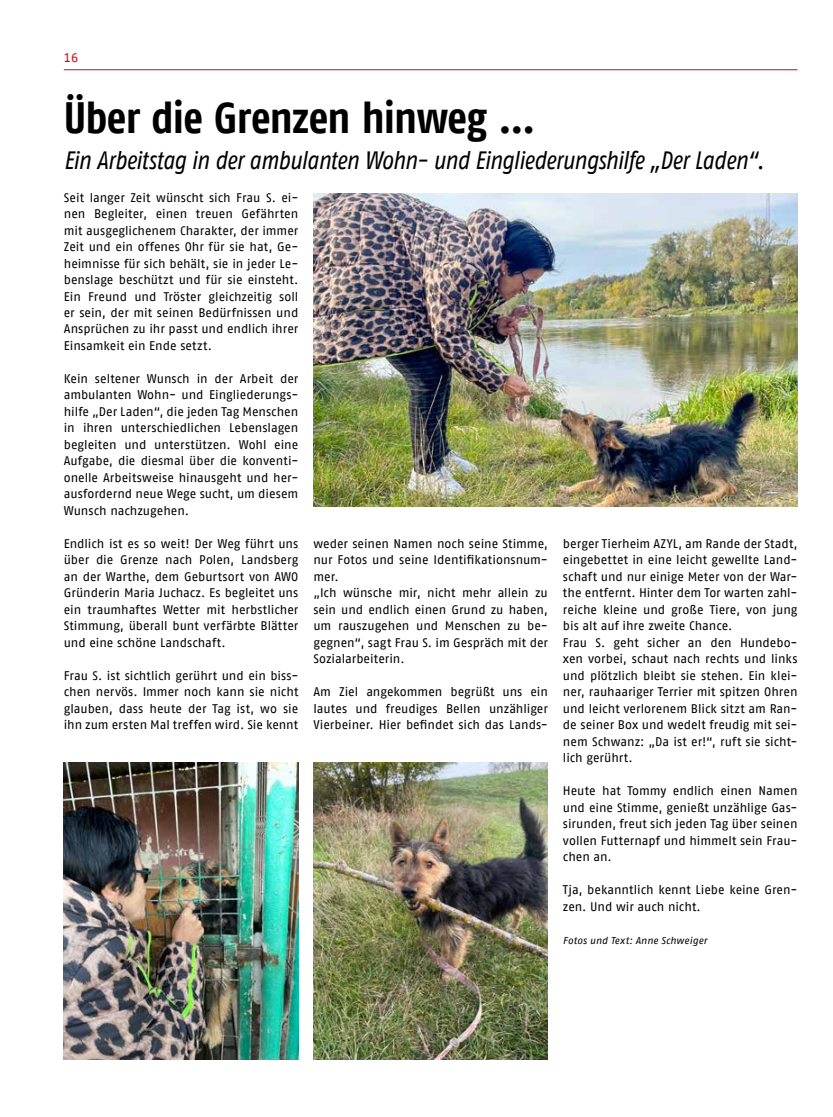
<style>
.page{position:relative;width:833px;height:1117px;background:#fff}
.page>*{position:absolute;margin:0;border:0;box-sizing:border-box;transform-origin:0 0}
.t1{font:700 43.75px "AWO Fago Cond";letter-spacing:-.02em;color:#000}
.t2{font:italic 25px "AWO Fago Cond";letter-spacing:-.015em;color:#000}
.t3{font:12.5px/16.5px "AWO Fago Office";letter-spacing:-.005em;color:#000;text-align:justify}
.t4{font:12.5px "AWO Fago Office";color:#e3000b}
.t5{font:italic 10px "AWO Fago Office";letter-spacing:.015em;color:#000}
</style>
<div class="page">
<hr style="left:64px;top:69px;width:733px;height:1px;background:#e3000b">
<img style="left:64px;top:762px;width:234px;height:296px">
<img style="left:313px;top:193px;width:484px;height:313px">
<img style="left:313px;top:762px;width:235px;height:296px">
<p class="t4" style="left:64px;top:50px;width:16px">16</p>
<h1 class="t1" style="left:64px;top:92px;width:473px">Über die Grenzen hinweg …</h1>
<h2 class="t2" style="left:64px;top:145px;width:701px">Ein Arbeitstag in der ambulanten Wohn- und Eingliederungshilfe „Der Laden“.</h2>
<p class="t3" style="left:64px;top:189px;width:236px">Seit langer Zeit wünscht sich Frau S. ei&shy;nen Begleiter, einen treuen Gefährten mit ausgeglichenem Charakter, der immer Zeit und ein offenes Ohr für sie hat, Ge&shy;heimnisse für sich behält, sie in jeder Le&shy;benslage beschützt und für sie einsteht.<br>Ein Freund und Tröster gleichzeitig soll er sein, der mit seinen Bedürfnissen und Ansprüchen zu ihr passt und endlich ihrer Einsamkeit ein Ende setzt.</p>
<p class="t3" style="left:64px;top:370px;width:236px">Kein seltener Wunsch in der Arbeit der ambulanten Wohn- und Eingliederungs&shy;hilfe „Der Laden“, die jeden Tag Menschen in ihren unterschiedlichen Lebenslagen begleiten und unterstützen. Wohl eine Aufgabe, die diesmal über die konventi&shy;onelle Arbeitsweise hinausgeht und her&shy;ausfordernd neue Wege sucht, um diesem Wunsch nachzugehen.</p>
<p class="t3" style="left:64px;top:535px;width:236px">Endlich ist es so weit! Der Weg führt uns über die Grenze nach Polen, Landsberg an der Warthe, dem Geburtsort von AWO Gründerin Maria Juchacz. Es begleitet uns ein traumhaftes Wetter mit herbstlicher Stimmung, überall bunt verfärbte Blätter und eine schöne Landschaft.</p>
<p class="t3" style="left:64px;top:666px;width:236px">Frau S. ist sichtlich gerührt und ein biss&shy;chen nervös. Immer noch kann sie nicht glauben, dass heute der Tag ist, wo sie ihn zum ersten Mal treffen wird. Sie kennt</p>
<p class="t3" style="left:313px;top:535px;width:236px;text-align:left">weder seinen Namen noch seine Stimme, nur Fotos und seine Identifikationsnum&shy;mer.<br>„Ich wünsche mir, nicht mehr allein zu sein und endlich einen Grund zu haben, um rauszugehen und Menschen zu be&shy;gegnen“, sagt Frau S. im Gespräch mit der<br>Sozialarbeiterin.</p>
<p class="t3" style="left:313px;top:683px;width:236px">Am Ziel angekommen begrüßt uns ein lautes und freudiges Bellen unzähliger Vierbeiner. Hier befindet sich das Lands-</p>
<p class="t3" style="left:563px;top:535px;width:236px;text-align:left">berger Tierheim AZYL, am Rande der Stadt, eingebettet in eine leicht gewellte Land&shy;schaft und nur einige Meter von der War&shy;the entfernt. Hinter dem Tor warten zahl&shy;reiche kleine und große Tiere, von jung bis alt auf ihre zweite Chance.<br>Frau S. geht sicher an den Hundebo&shy;xen vorbei, schaut nach rechts und links und plötzlich bleibt sie stehen. Ein klei&shy;ner, rauhaariger Terrier mit spitzen Ohren und leicht verlorenem Blick sitzt am Ran&shy;de seiner Box und wedelt freudig mit sei&shy;nem Schwanz: „Da ist er!“, ruft sie sicht&shy;lich gerührt.</p>
<p class="t3" style="left:563px;top:782px;width:236px">Heute hat Tommy endlich einen Namen und eine Stimme, genießt unzählige Gas&shy;sirunden, freut sich jeden Tag über seinen vollen Futternapf und himmelt sein Frau&shy;chen an.</p>
<p class="t3" style="left:563px;top:881px;width:236px">Tja, bekanntlich kennt Liebe keine Gren&shy;zen. Und wir auch nicht.</p>
<p class="t5" style="left:563px;top:934px;width:146px">Fotos und Text: Anne Schweiger</p>
</div>
